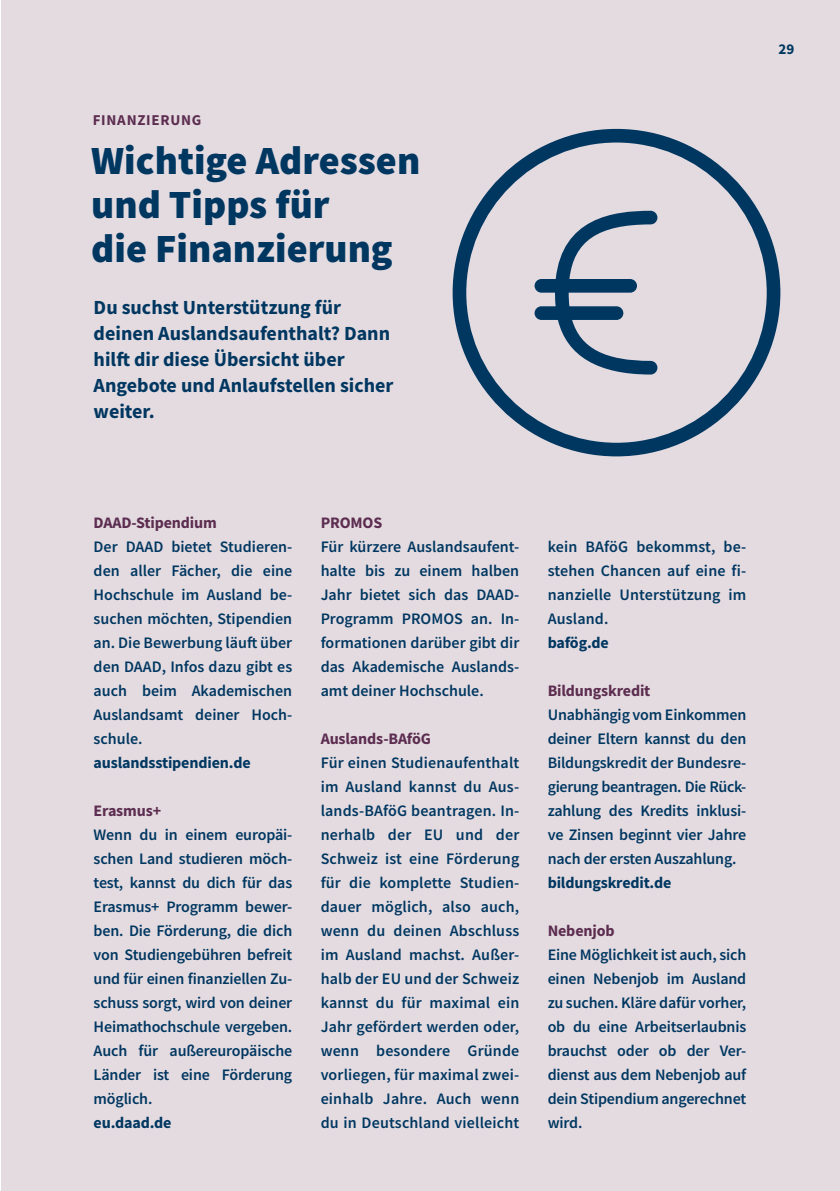
<style>
.page{position:relative;width:840px;height:1191px;background:#fff}
.page>*{position:absolute;margin:0;border:0;box-sizing:border-box;transform-origin:0 0}
.t1{font:900 40px/44px "Source Sans Pro";color:#003761}
.t2{font:700 20px/26px "Source Sans Pro";color:#003761}
.t3{font:600 16px/24px "Source Sans Pro";color:#003761;text-align:justify}
.t4{font:700 16px "Source Sans Pro";letter-spacing:-.01em;color:#5c2d50}
.t5{font:700 16px "Source Sans Pro";letter-spacing:-.01em;color:#003761}
.t6{font:700 15px "Source Sans Pro";letter-spacing:.05em;color:#5c2d50}
.t7{font:700 15px "Source Sans Pro";color:#003761}
</style>
<div class="page">
<div style="left:1px;top:0;width:838px;height:1191px;background:#e4dbe0"></div>
<svg style="left:452px;top:129px;width:328px;height:327px"></svg>
<svg style="left:534px;top:211px;width:123px;height:163px"></svg>
<h1 class="t6" style="left:93px;top:110px;width:110px">FINANZIERUNG</h1>
<h2 class="t1" style="left:91px;top:138px;width:330px">Wichtige Adressen und Tipps für<br>die Finanzierung</h2>
<p class="t2" style="left:94px;top:294px;width:301px">Du suchst Unterstützung für deinen Auslandsaufenthalt? Dann hilf dir diese Übersicht über<br>Angebote und Anlaufstellen sicher weiter.</p>
<p class="t7" style="left:778px;top:39px;width:18px">29</p>
<h3 class="t4" style="left:94px;top:512px;width:125px">DAAD-Stipendium</h3>
<p class="t3" style="left:94px;top:535px;width:200px">Der DAAD bietet Studieren&shy;den aller Fächer, die eine Hochschule im Ausland be&shy;suchen möchten, Stipendien an. Die Bewerbung läuf über den DAAD, Infos dazu gibt es auch beim Akademischen Auslandsamt deiner Hoch&shy;schule.</p>
<p class="t5" style="left:94px;top:752px;width:158px">auslandsstipendien.de</p>
<h3 class="t4" style="left:94px;top:800px;width:69px">Erasmus+</h3>
<p class="t3" style="left:94px;top:823px;width:200px">Wenn du in einem europäi&shy;schen Land studieren möch&shy;test, kannst du dich für das Erasmus+ Programm bewer&shy;ben. Die Förderung, die dich von Studiengebühren befreit und für einen finanziellen Zu&shy;schuss sorgt, wird von deiner Heimathochschule vergeben.<br>Auch für außereuropäische Länder ist eine Förderung möglich.</p>
<p class="t5" style="left:94px;top:1112px;width:79px">eu.daad.de</p>
<h3 class="t4" style="left:320px;top:512px;width:63px">PROMOS</h3>
<p class="t3" style="left:320px;top:535px;width:200px">Für kürzere Auslandsaufent&shy;halte bis zu einem halben Jahr bietet sich das DAAD-Programm PROMOS an. In&shy;formationen darüber gibt dir das Akademische Auslands&shy;amt deiner Hochschule.</p>
<h3 class="t4" style="left:320px;top:728px;width:112px">Auslands-BAföG</h3>
<p class="t3" style="left:320px;top:751px;width:200px">Für einen Studienaufenthalt im Ausland kannst du Aus&shy;lands-BAföG beantragen. In&shy;nerhalb der EU und der Schweiz ist eine Förderung für die komplette Studien&shy;dauer möglich, also auch, wenn du deinen Abschluss im Ausland machst. Außer&shy;halb der EU und der Schweiz kannst du für maximal ein Jahr gefördert werden oder, wenn besondere Gründe vorliegen, für maximal zwei&shy;einhalb Jahre. Auch wenn du in Deutschland vielleicht</p>
<p class="t3" style="left:547px;top:535px;width:200px">kein BAföG bekommst, be&shy;stehen Chancen auf eine fi&shy;nanzielle Unterstützung im Ausland.</p>
<p class="t5" style="left:547px;top:632px;width:63px">bafög.de</p>
<h3 class="t4" style="left:547px;top:680px;width:104px">Bildungskredit</h3>
<p class="t3" style="left:547px;top:703px;width:200px">Unabhängig vom Einkommen deiner Eltern kannst du den Bildungskredit der Bundesre&shy;gierung beantragen. Die Rück&shy;zahlung des Kredits inklusi&shy;ve Zinsen beginnt vier Jahre nach der ersten Auszahlung.</p>
<p class="t5" style="left:547px;top:872px;width:125px">bildungskredit.de</p>
<h3 class="t4" style="left:547px;top:920px;width:68px">Nebenjob</h3>
<p class="t3" style="left:547px;top:943px;width:200px">Eine Möglichkeit ist auch, sich einen Nebenjob im Ausland zu suchen. Kläre dafür vorher, ob du eine Arbeitserlaubnis brauchst oder ob der Ver&shy;dienst aus dem Nebenjob auf dein Stipendium angerechnet wird.</p>
</div>
